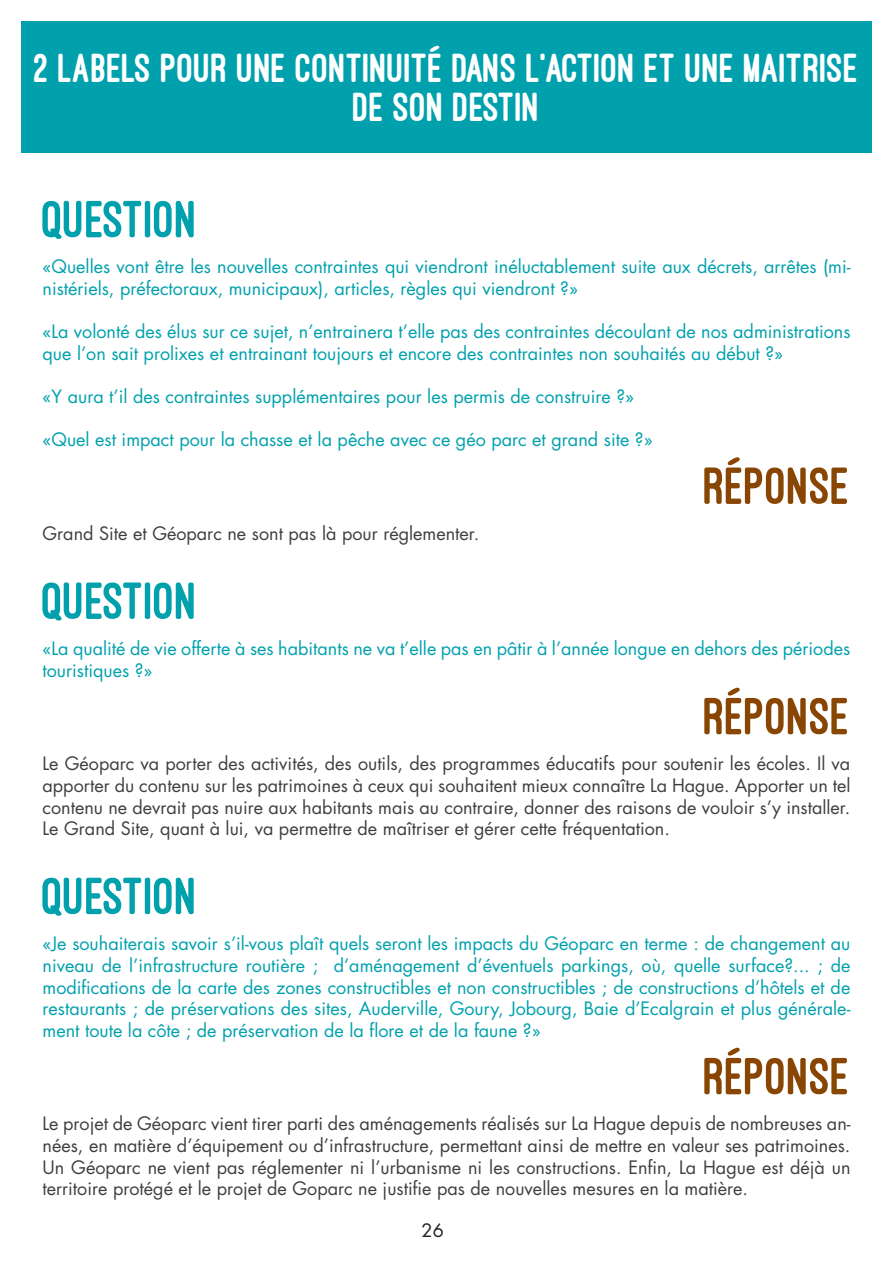
<style>
.page{position:relative;width:893px;height:1263px;background:#fff}
.page>*{position:absolute;margin:0;border:0;box-sizing:border-box;transform-origin:0 0}
.t1{font:800 54px "Ostrich Sans";color:#00a1ad}
.t2{font:800 54px "Ostrich Sans";color:#894603}
.t3{font:800 42px/39px "Ostrich Sans";color:#fff;text-align:center}
.t4{font:18px/21.6px "Futura Std";color:#00a1ad}
.t5{font:18px/21.6px "Futura Std";color:#3f3f41;text-align:justify}
.t6{font:18px "Futura Std";color:#231f20}
</style>
<div class="page">
<div style="left:21px;top:21px;width:851px;height:132px;background:#00a1ad"></div>
<p class="t3" style="left:34px;top:49px;width:826px">2 LABELS POUR UNE CONTINUITÉ DANS L’ACTION ET UNE MAITRISE<br>DE SON DESTIN</p>
<p class="t1" style="left:43px;top:191px;width:157px">QUESTION</p>
<p class="t4" style="left:43px;top:256px;width:809px">«Quelles vont être les nouvelles contraintes qui viendront inéluctablement suite aux décrets, arrêtes (mi&shy;nistériels, préfectoraux, municipaux), articles, règles qui viendront ?»</p>
<p class="t4" style="left:43px;top:321px;width:809px">«La volonté des élus sur ce sujet, n’entrainera t’elle pas des contraintes découlant de nos administrations que l’on sait prolixes et entrainant toujours et encore des contraintes non souhaités au début ?»</p>
<p class="t4" style="left:43px;top:386px;width:593px">«Y aura t’il des contraintes supplémentaires pour les permis de construire ?»</p>
<p class="t4" style="left:43px;top:429px;width:612px">«Quel est impact pour la chasse et la pêche avec ce géo parc et grand site ?»</p>
<p class="t5" style="left:43px;top:523px;width:438px">Grand Site et Géoparc ne sont pas là pour réglementer.</p>
<p class="t1" style="left:43px;top:572px;width:157px">QUESTION</p>
<p class="t2" style="left:704px;top:457px;width:148px">RÉPONSE</p>
<p class="t4" style="left:43px;top:638px;width:809px">«La qualité de vie offerte à ses habitants ne va t’elle pas en pâtir à l’année longue en dehors des périodes touristiques ?»</p>
<p class="t2" style="left:704px;top:688px;width:148px">RÉPONSE</p>
<p class="t5" style="left:43px;top:753px;width:809px">Le Géoparc va porter des activités, des outils, des programmes éducatifs pour soutenir les écoles. Il va apporter du contenu sur les patrimoines à ceux qui souhaitent mieux connaître La Hague. Apporter un tel contenu ne devrait pas nuire aux habitants mais au contraire, donner des raisons de vouloir s’y installer.<br>Le Grand Site, quant à lui, va permettre de maîtriser et gérer cette fréquentation.</p>
<p class="t1" style="left:43px;top:867px;width:157px">QUESTION</p>
<p class="t4" style="left:43px;top:933px;width:809px;text-align:justify">«Je souhaiterais savoir s’il-vous plaît quels seront les impacts du Géoparc en terme : de changement au niveau de l’infrastructure routière ; d’aménagement d’éventuels parkings, où, quelle surface?... ; de modifications de la carte des zones constructibles et non constructibles ; de constructions d’hôtels et de restaurants ; de préservations des sites, Auderville, Goury, Jobourg, Baie d’Ecalgrain et plus générale&shy;ment toute la côte ; de préservation de la flore et de la faune ?»</p>
<p class="t2" style="left:704px;top:1048px;width:148px">RÉPONSE</p>
<p class="t5" style="left:43px;top:1113px;width:809px">Le projet de Géoparc vient tirer parti des aménagements réalisés sur La Hague depuis de nombreuses an&shy;nées, en matière d’équipement ou d’infrastructure, permettant ainsi de mettre en valeur ses patrimoines.<br>Un Géoparc ne vient pas réglementer ni l’urbanisme ni les constructions. Enfin, La Hague est déjà un territoire protégé et le projet de Goparc ne justifie pas de nouvelles mesures en la matière.</p>
<p class="t6" style="left:422px;top:1219px;width:24px">26</p>
</div>
